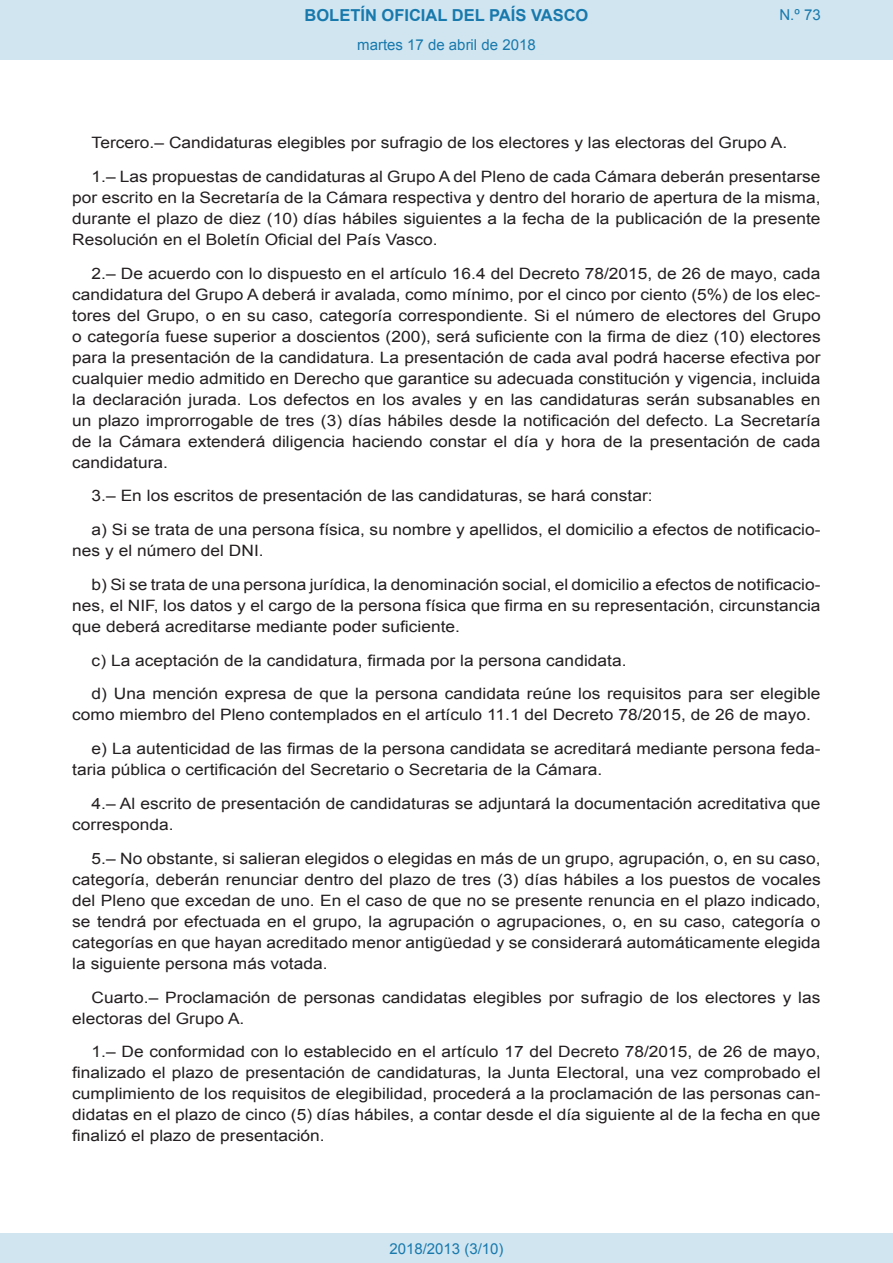
<style>
.page{position:relative;width:893px;height:1263px;background:#fff}
.page>*{position:absolute;margin:0;border:0;box-sizing:border-box;transform-origin:0 0}
.t1{font:700 16.5px "Arial";color:#1879ad}
.BOPVDetalle{font:15.6px/21px "Arial";color:#231f20;text-align:justify;scale:1.11 1}
.Paginacion_Centro{font:15px "Arial";color:#1879ad}
</style>
<div class="page">
<div style="left:0;top:0;width:893px;height:60px;background:#d0e5f0"></div>
<div style="left:0;top:1233px;width:893px;height:30px;background:#d0e5f0"></div>
<p class="t1" style="left:305px;top:4px;width:285px">BOLETÍN OFICIAL DEL PAÍS VASCO</p>
<p class="Paginacion_Centro" style="left:357px;top:35px;width:180px">martes 17 de abril de 2018</p>
<p class="Paginacion_Centro" style="left:779px;top:5px;width:43px">N.º 73</p>
<p class="BOPVDetalle" style="left:92px;top:132px;width:628px">Tercero.– Candidaturas elegibles por sufragio de los electores y las electoras del Grupo A.</p>
<p class="BOPVDetalle" style="left:72px;top:166px;width:676px;text-indent:19px">1.– Las propuestas de candidaturas al Grupo A del Pleno de cada Cámara deberán presentarse por escrito en la Secretaría de la Cámara respectiva y dentro del horario de apertura de la misma, durante el plazo de diez (10) días hábiles siguientes a la fecha de la publicación de la presente Resolución en el Boletín Oficial del País Vasco.</p>
<p class="BOPVDetalle" style="left:72px;top:263px;width:676px;text-indent:19px">2.– De acuerdo con lo dispuesto en el artículo 16.4 del Decreto 78/2015, de 26 de mayo, cada candidatura del Grupo A deberá ir avalada, como mínimo, por el cinco por ciento (5%) de los elec&shy;tores del Grupo, o en su caso, categoría correspondiente. Si el número de electores del Grupo o categoría fuese superior a doscientos (200), será suficiente con la firma de diez (10) electores para la presentación de la candidatura. La presentación de cada aval podrá hacerse efectiva por cualquier medio admitido en Derecho que garantice su adecuada constitución y vigencia, incluida la declaración jurada. Los defectos en los avales y en las candidaturas serán subsanables en un plazo improrrogable de tres (3) días hábiles desde la notificación del defecto. La Secretaría de la Cámara extenderá diligencia haciendo constar el día y hora de la presentación de cada candidatura.</p>
<p class="BOPVDetalle" style="left:92px;top:486px;width:507px">3.– En los escritos de presentación de las candidaturas, se hará constar:</p>
<p class="BOPVDetalle" style="left:72px;top:519px;width:676px;text-indent:19px">a) Si se trata de una persona física, su nombre y apellidos, el domicilio a efectos de notificacio&shy;nes y el número del DNI.</p>
<p class="BOPVDetalle" style="left:72px;top:574px;width:676px;text-indent:19px">b) Si se trata de una persona jurídica, la denominación social, el domicilio a efectos de notificacio&shy;nes, el NIF, los datos y el cargo de la persona física que firma en su representación, circunstancia que deberá acreditarse mediante poder suficiente.</p>
<p class="BOPVDetalle" style="left:92px;top:650px;width:483px">c) La aceptación de la candidatura, firmada por la persona candidata.</p>
<p class="BOPVDetalle" style="left:72px;top:684px;width:676px;text-indent:19px">d) Una mención expresa de que la persona candidata reúne los requisitos para ser elegible como miembro del Pleno contemplados en el artículo 11.1 del Decreto 78/2015, de 26 de mayo.</p>
<p class="BOPVDetalle" style="left:72px;top:738px;width:676px;text-indent:19px">e) La autenticidad de las firmas de la persona candidata se acreditará mediante persona feda&shy;taria pública o certificación del Secretario o Secretaria de la Cámara.</p>
<p class="BOPVDetalle" style="left:72px;top:793px;width:676px;text-indent:19px">4.– Al escrito de presentación de candidaturas se adjuntará la documentación acreditativa que corresponda.</p>
<p class="BOPVDetalle" style="left:72px;top:848px;width:676px;text-indent:19px">5.– No obstante, si salieran elegidos o elegidas en más de un grupo, agrupación, o, en su caso, categoría, deberán renunciar dentro del plazo de tres (3) días hábiles a los puestos de vocales del Pleno que excedan de uno. En el caso de que no se presente renuncia en el plazo indicado, se tendrá por efectuada en el grupo, la agrupación o agrupaciones, o, en su caso, categoría o categorías en que hayan acreditado menor antigüedad y se considerará automáticamente elegida la siguiente persona más votada.</p>
<p class="BOPVDetalle" style="left:72px;top:987px;width:676px;text-indent:19px">Cuarto.– Proclamación de personas candidatas elegibles por sufragio de los electores y las electoras del Grupo A.</p>
<p class="BOPVDetalle" style="left:72px;top:1041px;width:676px;text-indent:19px">1.– De conformidad con lo establecido en el artículo 17 del Decreto 78/2015, de 26 de mayo, finalizado el plazo de presentación de candidaturas, la Junta Electoral, una vez comprobado el cumplimiento de los requisitos de elegibilidad, procederá a la proclamación de las personas can&shy;didatas en el plazo de cinco (5) días hábiles, a contar desde el día siguiente al de la fecha en que finalizó el plazo de presentación.</p>
<p class="Paginacion_Centro" style="left:389px;top:1238px;width:116px">2018/2013 (3/10)</p>
</div>
